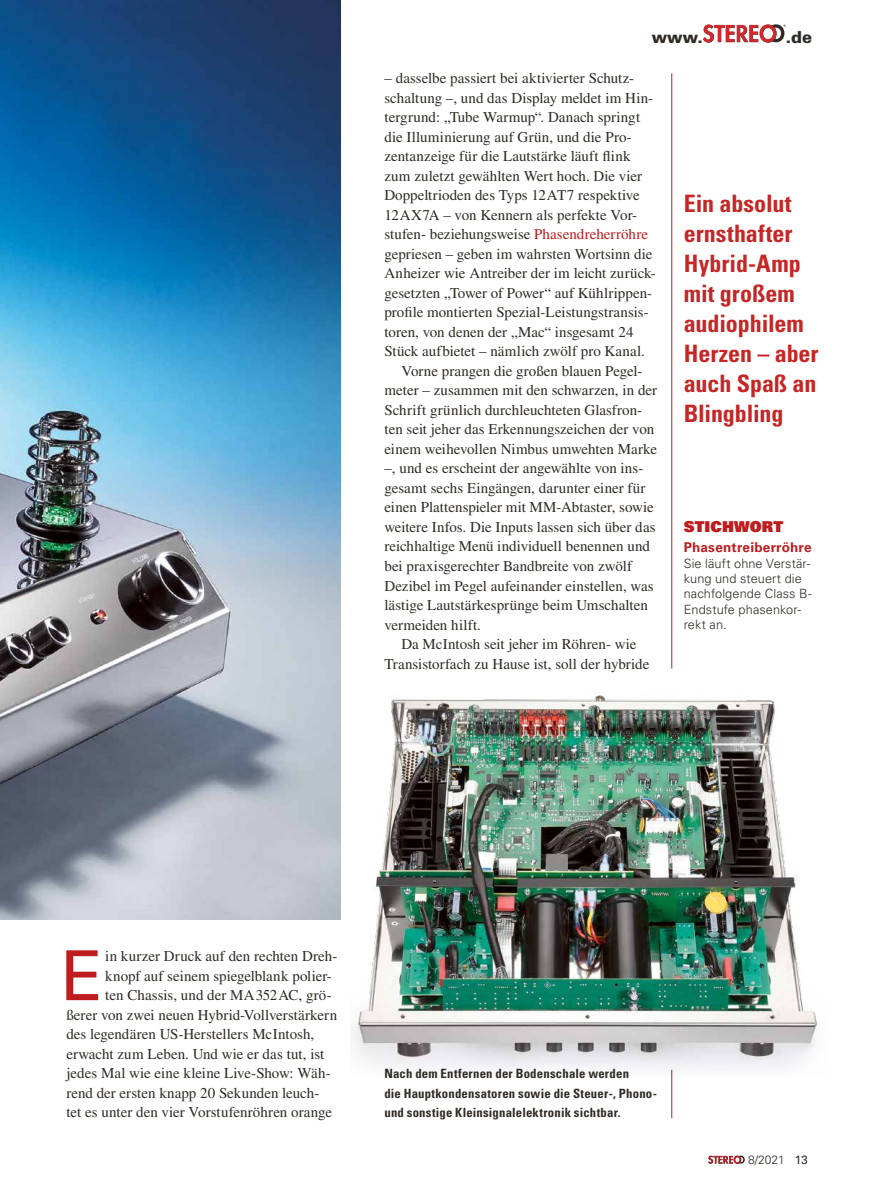
<style>
.page{position:relative;width:893px;height:1191px;background:#fff}
.page>*{position:absolute;margin:0;border:0;box-sizing:border-box;transform-origin:0 0}
.t1{font:69px "Univers LT Std";color:#be1c1e}
.t2{font:700 condensed 24px/30px "Univers LT Std";color:#c62625}
.t3{font:900 16.5px "Univers LT Std";color:#2f2a25}
.t4{font:15px "Times LT Std";color:#2f2a25}
.t5{font:15px "Univers LT Std X Black";letter-spacing:.01em;color:#be1c1e}
.t6{font:700 13.5px "Univers LT Std";letter-spacing:.02em;color:#be1c1e}
.t7{font:700 condensed 12.75px/19.5px "Univers LT Std";letter-spacing:.015em;color:#2f2a25}
.t8{font:300 12.75px/15.3px "Univers LT Std";letter-spacing:.005em;color:#2f2a25}
.t9{font:300 12px "Univers LT Std";color:#2f2a25}
.s1{color:#be1c1e}
.s2{font-weight:400}
</style>
<div class="page">
<img style="left:0;top:0;width:340px;height:919px">
<svg style="left:708px;top:1155px;width:37px;height:8px"></svg>
<hr style="left:671px;top:73px;width:1px;height:595px;background:#be1c1e">
<img style="left:353px;top:695px;width:464px;height:381px">
<hr style="left:671px;top:1069px;width:1px;height:49px;background:#be1c1e">
<svg style="left:703px;top:24px;width:83px;height:19px"></svg>
<p class="t3" style="left:652px;top:26px;width:53px">www.</p>
<p class="t3" style="left:786px;top:26px;width:28px">.de</p>
<p class="t4" style="left:384px;top:70px;width:251px">– dasselbe passiert bei aktivierter Schutz-</p>
<p class="t4" style="left:384px;top:89px;width:270px">schaltung –, und das Display meldet im Hin-</p>
<p class="t4" style="left:384px;top:109px;width:257px">tergrund: „Tube Warmup“. Danach springt</p>
<p class="t4" style="left:384px;top:128px;width:249px">die Illuminierung auf Grün, und die Pro-</p>
<p class="t4" style="left:384px;top:148px;width:248px">zentanzeige für die Lautstärke läuft flink</p>
<p class="t4" style="left:384px;top:167px;width:259px">zum zuletzt gewählten Wert hoch. Die vier</p>
<p class="t4" style="left:384px;top:187px;width:257px">Doppeltrioden des Typs 12AT7 respektive</p>
<p class="t4" style="left:384px;top:206px;width:254px">12AX7A – von Kennern als perfekte Vor-</p>
<p class="t4" style="left:384px;top:226px;width:265px">stufen- beziehungsweise <span class="s1">Phasendreherröhre</span></p>
<p class="t4" style="left:384px;top:245px;width:270px">gepriesen – geben im wahrsten Wortsinn die</p>
<p class="t4" style="left:384px;top:265px;width:273px">Anheizer wie Antreiber der im leicht zurück-</p>
<p class="t4" style="left:384px;top:284px;width:269px">gesetzten „Tower of Power“ auf Kühlrippen-</p>
<p class="t4" style="left:384px;top:304px;width:266px">profile montierten Spezial-Leistungstransis-</p>
<p class="t4" style="left:384px;top:323px;width:251px">toren, von denen der „Mac“ insgesamt 24</p>
<p class="t4" style="left:384px;top:343px;width:262px">Stück aufbietet – nämlich zwölf pro Kanal.</p>
<p class="t4" style="left:401px;top:362px;width:243px">Vorne prangen die großen blauen Pegel-</p>
<p class="t4" style="left:384px;top:382px;width:274px">meter – zusammen mit den schwarzen, in der</p>
<p class="t4" style="left:384px;top:401px;width:259px">Schrift grünlich durchleuchteten Glasfron-</p>
<p class="t4" style="left:384px;top:421px;width:271px">ten seit jeher das Erkennungszeichen der von</p>
<p class="t4" style="left:384px;top:440px;width:274px">einem weihevollen Nimbus umwehten Marke</p>
<p class="t4" style="left:384px;top:460px;width:260px">–, und es erscheint der angewählte von ins-</p>
<p class="t4" style="left:384px;top:479px;width:263px">gesamt sechs Eingängen, darunter einer für</p>
<p class="t4" style="left:384px;top:499px;width:271px">einen Plattenspieler mit MM-Abtaster, sowie</p>
<p class="t4" style="left:384px;top:518px;width:273px">weitere Infos. Die Inputs lassen sich über das</p>
<p class="t4" style="left:384px;top:538px;width:267px">reichhaltige Menü individuell benennen und</p>
<p class="t4" style="left:384px;top:557px;width:249px">bei praxisgerechter Bandbreite von zwölf</p>
<p class="t4" style="left:384px;top:577px;width:271px">Dezibel im Pegel aufeinander einstellen, was</p>
<p class="t4" style="left:384px;top:596px;width:265px">lästige Lautstärkesprünge beim Umschalten</p>
<p class="t4" style="left:384px;top:616px;width:98px">vermeiden hilft.</p>
<p class="t4" style="left:401px;top:635px;width:236px">Da McIntosh seit jeher im Röhren- wie</p>
<p class="t4" style="left:384px;top:655px;width:266px">Transistorfach zu Hause ist, soll der hybride</p>
<h2 class="t2" style="left:684px;top:188px;width:136px">Ein absolut ernsthafter<br>Hybrid-Amp mit großem audiophilem<br>Herzen – aber auch Spaß an<br>Blingbling</h2>
<p class="t5" style="left:684px;top:516px;width:101px">STICHWORT</p>
<p class="t6" style="left:684px;top:539px;width:129px">Phasentreiberröhre</p>
<p class="t8" style="left:684px;top:555px;width:130px">Sie läuft ohne Verstär&shy;kung und steuert die nachfolgende Class B-<br>Endstufe phasenkor&shy;rekt an.</p>
<h1 class="t1" style="left:61px;top:934px;width:44px">E</h1>
<p class="t4" style="left:105px;top:947px;width:234px">in kurzer Druck auf den rechten Dreh-</p>
<p class="t4" style="left:105px;top:967px;width:228px">knopf auf seinem spiegelblank polier-</p>
<p class="t4" style="left:105px;top:986px;width:228px">ten Chassis, und der MA352AC, grö-</p>
<p class="t4" style="left:66px;top:1006px;width:272px">ßerer von zwei neuen Hybrid-Vollverstärkern</p>
<p class="t4" style="left:66px;top:1025px;width:249px">des legendären US-Herstellers McIntosh,</p>
<p class="t4" style="left:66px;top:1045px;width:260px">erwacht zum Leben. Und wie er das tut, ist</p>
<p class="t4" style="left:66px;top:1064px;width:266px">jedes Mal wie eine kleine Live-Show: Wäh-</p>
<p class="t4" style="left:66px;top:1084px;width:254px">rend der ersten knapp 20 Sekunden leuch-</p>
<p class="t4" style="left:66px;top:1103px;width:267px">tet es unter den vier Vorstufenröhren orange</p>
<p class="t7" style="left:384px;top:1063px;width:274px">Nach dem Entfernen der Bodenschale werden<br>die Hauptkondensatoren sowie die Steuer-, Phono&shy;und sonstige Kleinsignalelektronik sichtbar.</p>
<p class="t9" style="left:748px;top:1152px;width:61px">8/2021 <span class="s2">13</span></p>
</div>
